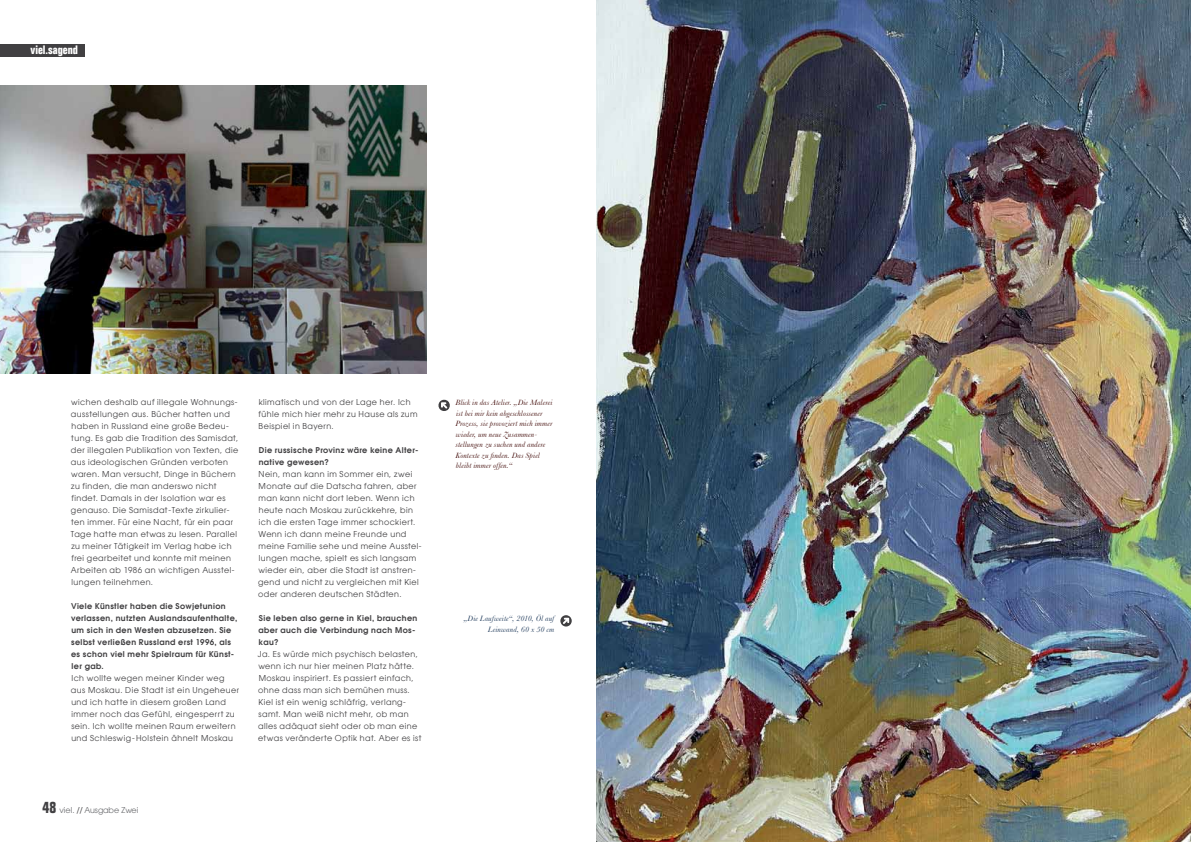
<style>
.page{position:relative;width:1191px;height:842px;background:#fff}
.page>*{position:absolute;margin:0;border:0;box-sizing:border-box;transform-origin:0 0}
.t1{font:700 condensed 12px "Folio";color:#fff}
.t2{font:8px/12px "Avant Garde S";letter-spacing:.05em;color:#414042}
.t3{font:600 8px/12px "Avant Garde S";letter-spacing:.045em;color:#414042}
.t4{font:italic 8px/10.5px "Baskerville";letter-spacing:.025em;color:#450f0d}
.t5{font:italic 8px/10.5px "Baskerville";letter-spacing:.025em;color:#1d3859;text-align:right}
.t6{font:8px "Avant Garde S";color:#6d6e71}
.s1{font-family:"Folio";font-weight:700;font-stretch:condensed;font-size:16px;color:#414042}
.s2{color:#414042}
</style>
<div class="page">
<div style="left:0;top:44px;width:85px;height:13px;background:#414042"></div>
<svg style="left:438px;top:399px;width:12px;height:12px"></svg>
<svg style="left:560px;top:615px;width:12px;height:11px"></svg>
<svg style="left:563px;top:618px;width:6px;height:6px"></svg>
<img style="left:0;top:85px;width:427px;height:289px">
<img style="left:596px;top:0;width:595px;height:842px">
<h1 class="t1" style="left:31px;top:43px;width:49px">viel.sagend</h1>
<p class="t2" style="left:71px;top:396px;width:169px">wichen deshalb auf illegale Wohnungs&shy;ausstellungen aus. Bücher hatten und haben in Russland eine große Bedeu&shy;tung. Es gab die Tradition des Samisdat, der illegalen Publikation von Texten, die aus ideologischen Gründen verboten waren. Man versucht, Dinge in Büchern zu finden, die man anderswo nicht findet. Damals in der Isolation war es genauso. Die Samisdat-Texte zirkulier&shy;ten immer. Für eine Nacht, für ein paar Tage hatte man etwas zu lesen. Parallel zu meiner Tätigkeit im Verlag habe ich frei gearbeitet und konnte mit meinen Arbeiten ab 1986 an wichtigen Ausstel&shy;lungen teilnehmen.</p>
<p class="t3" style="left:71px;top:600px;width:168px">Viele Künstler haben die Sowjetunion verlassen, nutzten Auslandsaufenthalte, um sich in den Westen abzusetzen. Sie selbst verließen Russland erst 1996, als es schon viel mehr Spielraum für Künst&shy;ler gab.</p>
<p class="t2" style="left:71px;top:672px;width:170px">Ich wollte wegen meiner Kinder weg aus Moskau. Die Stadt ist ein Ungeheuer und ich hatte in diesem großen Land immer noch das Gefühl, eingesperrt zu sein. Ich wollte meinen Raum erweitern und Schleswig-Holstein ähnelt Moskau</p>
<p class="t2" style="left:258px;top:396px;width:161px">klimatisch und von der Lage her. Ich fühle mich hier mehr zu Hause als zum<br>Beispiel in Bayern.</p>
<p class="t3" style="left:259px;top:444px;width:161px">Die russische Provinz wäre keine Alter&shy;native gewesen?</p>
<p class="t2" style="left:258px;top:468px;width:165px">Nein, man kann im Sommer ein, zwei Monate auf die Datscha fahren, aber man kann nicht dort leben. Wenn ich heute nach Moskau zurückkehre, bin ich die ersten Tage immer schockiert.<br>Wenn ich dann meine Freunde und meine Familie sehe und meine Ausstel&shy;lungen mache, spielt es sich langsam wieder ein, aber die Stadt ist anstren&shy;gend und nicht zu vergleichen mit Kiel oder anderen deutschen Städten.</p>
<p class="t3" style="left:258px;top:612px;width:160px">Sie leben also gerne in Kiel, brauchen aber auch die Verbindung nach Mos&shy;kau?</p>
<p class="t2" style="left:258px;top:648px;width:165px">Ja. Es würde mich psychisch belasten, wenn ich nur hier meinen Platz hätte.<br>Moskau inspiriert. Es passiert einfach, ohne dass man sich bemühen muss.<br>Kiel ist ein wenig schläfrig, verlang&shy;samt. Man weiß nicht mehr, ob man alles adäquat sieht oder ob man eine etwas veränderte Optik hat. Aber es ist</p>
<p class="t6" style="left:43px;top:805px;width:97px"><span class="s1">48</span> viel. <span class="s2">//</span> Ausgabe Zwei</p>
<p class="t4" style="left:455px;top:397px;width:98px">Blick in das Atelier. „Die Malerei ist bei mir kein abgeschlossener<br>Prozess, sie provoziert mich immer wieder, um neue Zusammen&shy;stellungen zu suchen und andere<br>Kontexte zu finden. Das Spiel bleibt immer offen.“</p>
<p class="t5" style="left:464px;top:613px;width:92px">„Die Laufweite“, 2010, Öl auf<br>Leinwand, 60 x 50 cm</p>
</div>
